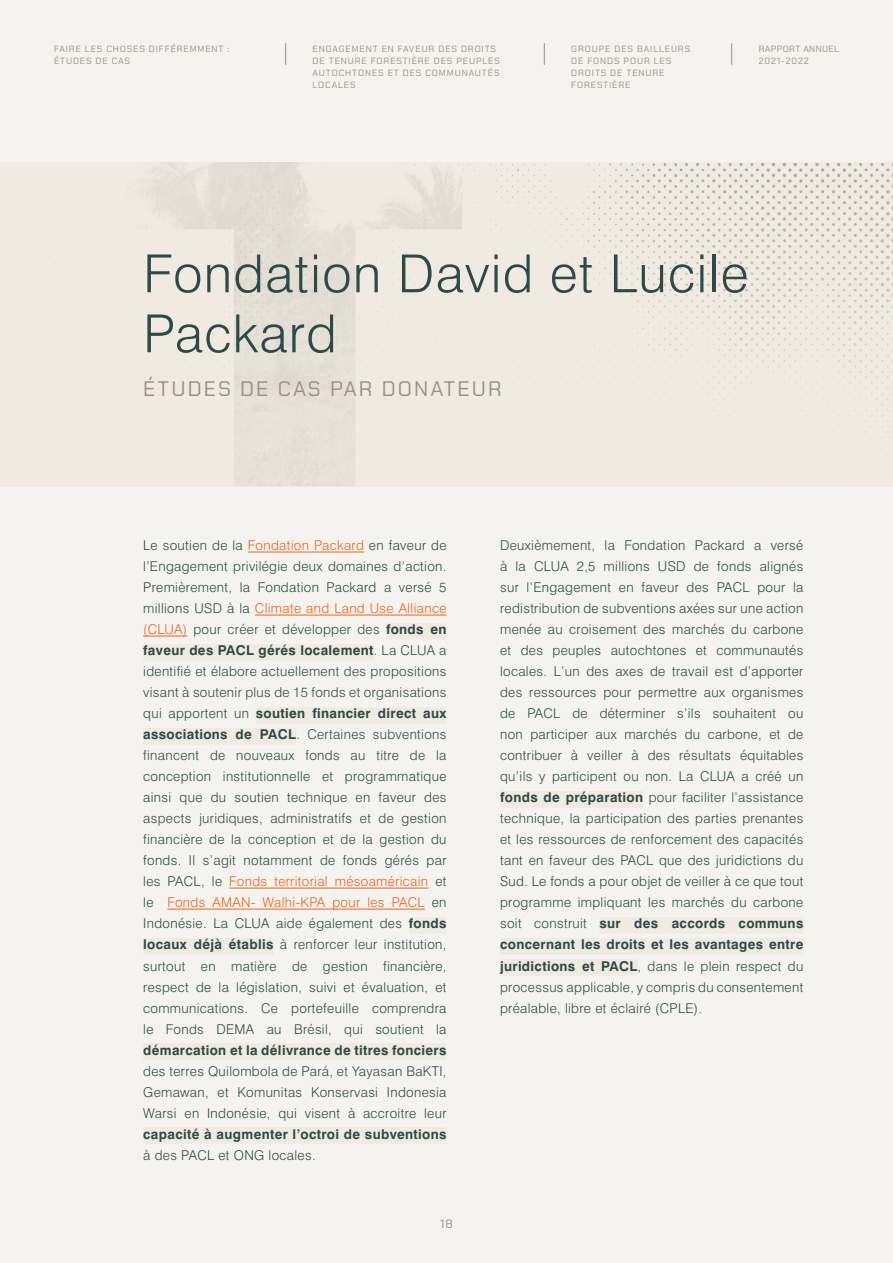
<style>
.page{position:relative;width:893px;height:1263px;background:#f5f3ef}
.page>*{position:absolute;margin:0;border:0;box-sizing:border-box;transform-origin:0 0}
.t1{font:300 52.5px/60px "Swiss 721";letter-spacing:.025em;color:#2c4b48}
.t2{font:21px "Chakra Petch";letter-spacing:.1em;color:#989184}
.t3{font:300 13.5px/21px "Swiss 721";letter-spacing:.025em;color:#2c4b48;text-align:justify}
.t4{font:700 13.5px "Swiss 721";letter-spacing:.025em;color:#2c4b48}
.t5{font:12px "Chakra Petch";color:#989184}
.t6{font:9px/12px "Chakra Petch";letter-spacing:.1em;color:#989184}
.t7{font:9px/12px "Chakra Petch";letter-spacing:.04em;color:#989184}
.s1{color:#ec621d}
.s2{font-weight:700}
</style>
<div class="page">
<div style="left:0;top:162px;width:893px;height:324px;background:#f0eae0"></div>
<svg style="left:125px;top:162px;width:337px;height:324px;fill:#f0eae0"></svg>
<svg style="left:285px;top:43px;width:1px;height:22px"></svg>
<svg style="left:544px;top:43px;width:1px;height:22px"></svg>
<svg style="left:731px;top:43px;width:1px;height:22px"></svg>
<hr style="left:248px;top:552px;width:116px;height:1px;background:#ec621d">
<hr style="left:255px;top:615px;width:191px;height:1px;background:#ec621d">
<hr style="left:143px;top:636px;width:44px;height:1px;background:#ec621d">
<div style="left:386px;top:623px;width:60px;height:17px;background:#f0eae0"></div>
<div style="left:143px;top:644px;width:231px;height:17px;background:#f0eae0"></div>
<div style="left:256px;top:707px;width:190px;height:17px;background:#f0eae0"></div>
<div style="left:143px;top:728px;width:153px;height:17px;background:#f0eae0"></div>
<hr style="left:229px;top:888px;width:200px;height:1px;background:#ec621d">
<hr style="left:167px;top:909px;width:258px;height:1px;background:#ec621d">
<div style="left:409px;top:917px;width:37px;height:17px;background:#f0eae0"></div>
<div style="left:143px;top:938px;width:131px;height:17px;background:#f0eae0"></div>
<div style="left:143px;top:1043px;width:303px;height:17px;background:#f0eae0"></div>
<div style="left:143px;top:1127px;width:303px;height:17px;background:#f0eae0"></div>
<div style="left:500px;top:791px;width:143px;height:17px;background:#f0eae0"></div>
<div style="left:600px;top:917px;width:203px;height:17px;background:#f0eae0"></div>
<div style="left:500px;top:938px;width:303px;height:17px;background:#f0eae0"></div>
<div style="left:500px;top:959px;width:138px;height:17px;background:#f0eae0"></div>
<p class="t6" style="left:54px;top:43px;width:177px">FAIRE LES CHOSES DIFFÉREMMENT :<br>ÉTUDES DE CAS</p>
<p class="t6" style="left:571px;top:43px;width:120px">GROUPE DES BAILLEURS<br>DE FONDS POUR LES<br>DROITS DE TENURE<br>FORESTIÈRE</p>
<p class="t6" style="left:313px;top:43px;width:189px">ENGAGEMENT EN FAVEUR DES DROITS<br>DE TENURE FORESTIÈRE DES PEUPLES<br>AUTOCHTONES ET DES COMMUNAUTÉS<br>LOCALES</p>
<p class="t7" style="left:759px;top:43px;width:82px">RAPPORT ANNUEL<br>2021-2022</p>
<h1 class="t1" style="left:143px;top:243px;width:607px">Fondation David et Lucile<br>Packard</h1>
<h2 class="t2" style="left:143px;top:376px;width:360px">ÉTUDES DE CAS PAR DONATEUR</h2>
<p class="t3" style="left:143px;top:535px;width:305px">Le soutien de la <span class="s1">Fondation Packard</span> en faveur de l’Engagement privilégie deux domaines d’action.<br>Premièrement, la Fondation Packard a versé 5 millions USD à la <span class="s1">Climate and Land Use Alliance (CLUA)</span> pour créer et développer des <span class="s2">fonds en faveur des PACL gérés localement</span>. La CLUA a identifié et élabore actuellement des propositions visant à soutenir plus de 15 fonds et organisations qui apportent un <span class="s2">soutien financier direct aux associations de PACL</span>. Certaines subventions financent de nouveaux fonds au titre de la conception institutionnelle et programmatique ainsi que du soutien technique en faveur des aspects juridiques, administratifs et de gestion financière de la conception et de la gestion du fonds. Il s’agit notamment de fonds gérés par les PACL, le <span class="s1">Fonds territorial mésoaméricain</span> et le <span class="s1">Fonds AMAN- Walhi-KPA pour les PACL</span> en Indonésie. La CLUA aide également des <span class="s2">fonds locaux déjà établis</span> à renforcer leur institution, surtout en matière de gestion financière, respect de la législation, suivi et évaluation, et communications. Ce portefeuille comprendra le Fonds DEMA au Brésil, qui soutient la</p>
<p class="t4" style="left:143px;top:1041px;width:305px">démarcation et la délivrance de titres fonciers</p>
<p class="t3" style="left:143px;top:1060px;width:305px">des terres Quilombola de Pará, et Yayasan BaKTI, Gemawan, et Komunitas Konservasi Indonesia Warsi en Indonésie, qui visent à accroitre leur</p>
<p class="t4" style="left:143px;top:1125px;width:305px">capacité à augmenter l’octroi de subventions</p>
<p class="t3" style="left:143px;top:1144px;width:174px">à des PACL et ONG locales.</p>
<p class="t5" style="left:440px;top:1217px;width:14px">18</p>
<p class="t3" style="left:500px;top:535px;width:305px">Deuxièmement, la Fondation Packard a versé à la CLUA 2,5 millions USD de fonds alignés sur l’Engagement en faveur des PACL pour la redistribution de subventions axées sur une action menée au croisement des marchés du carbone et des peuples autochtones et communautés locales. L’un des axes de travail est d’apporter des ressources pour permettre aux organismes de PACL de déterminer s’ils souhaitent ou non participer aux marchés du carbone, et de contribuer à veiller à des résultats équitables qu’ils y participent ou non. La CLUA a créé un <span class="s2">fonds de préparation</span> pour faciliter l’assistance technique, la participation des parties prenantes et les ressources de renforcement des capacités tant en faveur des PACL que des juridictions du Sud. Le fonds a pour objet de veiller à ce que tout programme impliquant les marchés du carbone soit construit <span class="s2">sur des accords communs concernant les droits et les avantages entre juridictions et PACL</span>, dans le plein respect du processus applicable, y compris du consentement préalable, libre et éclairé (CPLE).</p>
</div>
